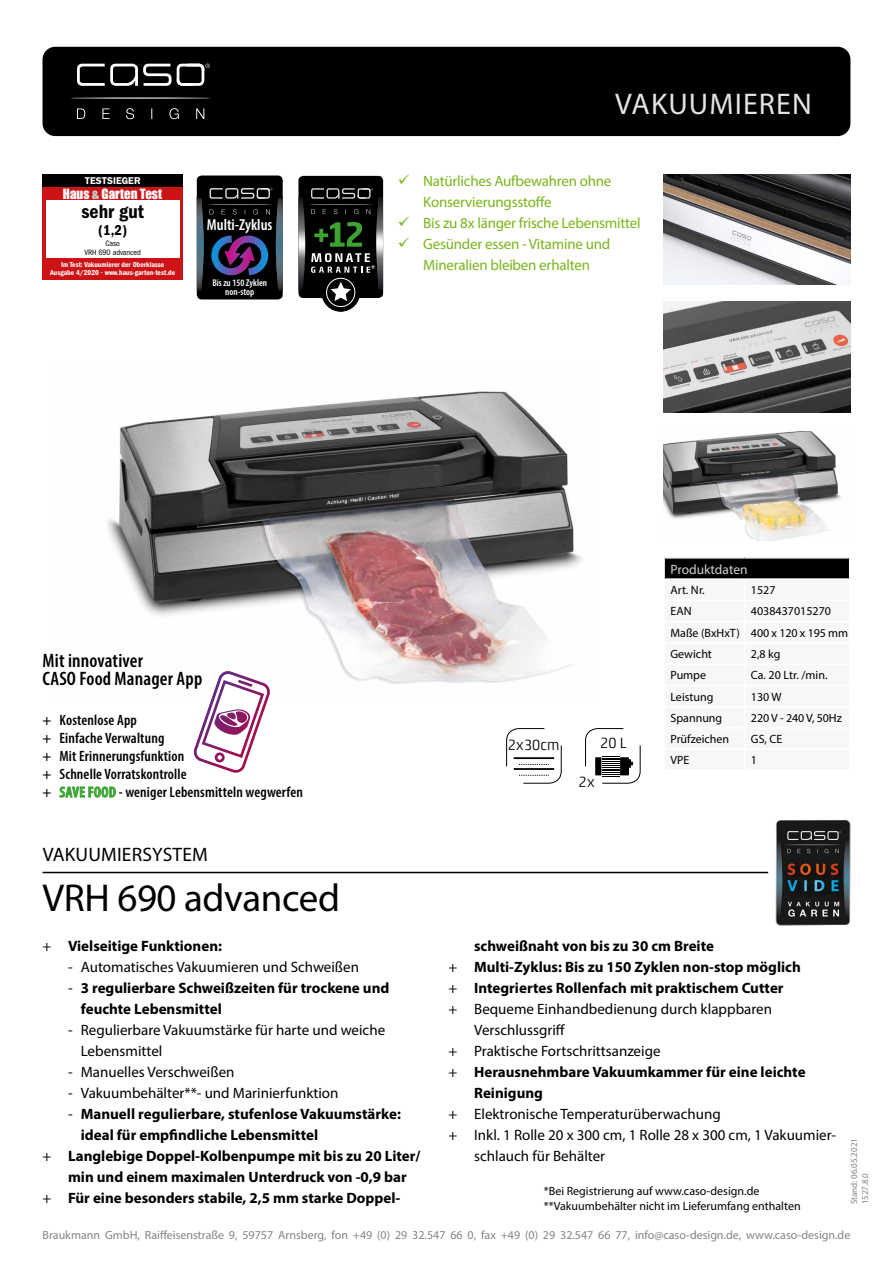
<style>
.page{position:relative;width:893px;height:1263px;background:#fff}
.page>*{position:absolute;margin:0;border:0;box-sizing:border-box;transform-origin:0 0}
.t1{font:39px "Myriad Pro";letter-spacing:-.01em;color:#000}
.t2{font:30px "Myriad Pro";letter-spacing:.04em;color:#e3e3e3}
.t3{font:19.8px "ITC Franklin Gothic LT Pro Cn Dm Bd";color:#000}
.t4{font:600 condensed 19.5px/18px "Myriad Pro";letter-spacing:.01em;color:#000}
.t5{font:19.5px "Myriad Pro";letter-spacing:.01em;color:#000}
.t6{font:600 condensed 16.05px "Myriad Pro";color:#fff}
.t7{font:700 15px/21px "Myriad Pro";color:#000}
.t8{font:15px/21px "Myriad Pro";color:#000}
.t9{font:15px/21px "Myriad Pro";letter-spacing:-.015em;color:#79b51a}
.t10{font:600 condensed 15px/18px "Myriad Pro";letter-spacing:.01em;color:#000}
.t11{font:15px "Klint Pro";color:#000}
.t12{font:14.85px "ITC Franklin Gothic LT Pro Cn Dm Bd";color:#000}
.t13{font:13.5px "Myriad Pro";color:#d2d2d1}
.t14{font:13.05px "Impact";color:#fff}
.t15{font:12px/21.3px "Myriad Pro";color:#000}
.t16{font:12px "Myriad Pro";color:#838484}
.t17{font:9.9px "Franklin Gothic LT Pro Dm";color:#fff}
.t18{font:9.9px "Myriad Pro";color:#fff}
.t19{font:600 condensed 9.75px/8.9px "Myriad Pro";color:#fff;text-align:center}
.t20{font:9px/10.8px "Myriad Pro";color:#838484}
.t21{font:condensed 8.1px/9.3px "ITC Franklin Gothic LT Pro";color:#000;text-align:center}
.t22{font:7.35px/8.7px "ITC Franklin Gothic LT Pro Cn Dm Bd";color:#fff;text-align:center}
.s1{color:#c5c6c6}
.s2{color:#3da434}
.s3{font-weight:400}
</style>
<div class="page">
<img style="left:663px;top:174px;width:187px;height:111px">
<img style="left:663px;top:302px;width:187px;height:110px">
<img style="left:663px;top:431px;width:178px;height:109px">
<img style="left:107px;top:391px;width:475px;height:293px">
<img style="left:776px;top:820px;width:74px;height:106px">
<div style="left:43px;top:174px;width:140px;height:106px;background:#cd1316"></div>
<div style="left:46px;top:200px;width:133px;height:66px;background:#fff"></div>
<div style="left:43px;top:259px;width:140px;height:21px;background:#cd1316"></div>
<div style="left:43px;top:174px;width:140px;height:13px;background:#000"></div>
<svg style="left:196px;top:174px;width:88px;height:127px"></svg>
<div style="left:197px;top:175px;width:86px;height:124px;background:#000;border-radius:5px"></div>
<svg style="left:197px;top:188px;width:86px;height:103px"></svg>
<svg style="left:320px;top:272px;width:41px;height:42px"></svg>
<svg style="left:297px;top:174px;width:88px;height:126px"></svg>
<svg style="left:322px;top:274px;width:38px;height:37px"></svg>
<div style="left:322px;top:273px;width:38px;height:39px;border:1px solid #000;border-radius:50%"></div>
<div style="left:298px;top:176px;width:85px;height:122px;background:#000;border-radius:5px"></div>
<img style="left:298px;top:197px;width:7px;height:92px">
<div style="left:326px;top:278px;width:29px;height:29px;border:1px solid #fff;border-radius:50%"></div>
<svg style="left:308px;top:188px;width:75px;height:113px"></svg>
<svg style="left:191px;top:670px;width:82px;height:103px"></svg>
<hr style="left:43px;top:872px;width:725px;height:1px;background:#000">
<div style="left:43px;top:47px;width:807px;height:89px;background:#000;border-radius:13px"></div>
<hr style="left:70px;top:97px;width:141px;height:2px;background:#fff;border-radius:50%">
<svg style="left:77px;top:64px;width:133px;height:22px"></svg>
<svg style="left:77px;top:108px;width:127px;height:11px"></svg>
<svg style="left:506px;top:728px;width:56px;height:56px"></svg>
<svg style="left:585px;top:728px;width:56px;height:56px"></svg>
<div style="left:664px;top:559px;width:186px;height:20px;background:#000"></div>
<p class="t17" style="left:85px;top:175px;width:57px">TESTSIEGER</p>
<p class="t14" style="left:63px;top:186px;width:101px">Haus <span class="s1">&amp;</span> Garten Test</p>
<h3 class="t3" style="left:81px;top:200px;width:64px">sehr gut</h3>
<p class="t12" style="left:98px;top:222px;width:31px">(1,2)</p>
<p class="t21" style="left:84px;top:239px;width:58px">Caso<br>VRH 690 advanced</p>
<p class="t22" style="left:50px;top:260px;width:127px">Im Test: Vakuumierer der Oberklasse<br>Ausgabe 4/2020 · www.haus-garten-test.de</p>
<p class="t6" style="left:207px;top:215px;width:67px">Multi-Zyklus</p>
<p class="t19" style="left:212px;top:278px;width:56px">Bis zu 150 Zyklen non-stop</p>
<h2 class="t2" style="left:615px;top:85px;width:198px">VAKUUMIEREN</h2>
<p class="t18" style="left:371px;top:262px;width:6px">*</p>
<p class="t9" style="left:423px;top:170px;width:190px;text-indent:-26px">✓ Natürliches Aufbewahren ohne<br>Konservierungsstoffe</p>
<p class="t9" style="left:398px;top:212px;width:245px">✓ Bis zu 8x länger frische Lebensmittel</p>
<p class="t9" style="left:398px;top:233px;width:214px;text-align:center">✓ Gesünder essen ‐ Vitamine und<br>Mineralien bleiben erhalten</p>
<h3 class="t4" style="left:43px;top:651px;width:161px">Mit innovativer<br>CASO Food Manager App</h3>
<p class="t10" style="left:43px;top:711px;width:262px">+ Kostenlose App<br>+ Einfache Verwaltung<br>+ Mit Erinnerungsfunktion<br>+ Schnelle Vorratskontrolle<br>+ <span class="s2">SAVE FOOD</span> - weniger Lebensmitteln wegwerfen</p>
<h3 class="t5" style="left:43px;top:842px;width:167px">VAKUUMIERSYSTEM</h3>
<h1 class="t1" style="left:43px;top:873px;width:299px">VRH 690 advanced</h1>
<p class="t11" style="left:508px;top:736px;width:53px">2x30cm</p>
<p class="t11" style="left:600px;top:734px;width:28px">20 L</p>
<p class="t11" style="left:579px;top:773px;width:18px">2x</p>
<p class="t13" style="left:670px;top:561px;width:79px">Produktdaten</p>
<p class="t15" style="left:670px;top:579px;width:36px">Art. Nr.</p>
<p class="t15" style="left:751px;top:579px;width:26px">1527</p>
<p class="t15" style="left:670px;top:601px;width:23px">EAN</p>
<p class="t15" style="left:670px;top:601px;width:179px;text-indent:80px">4038437015270<br>Maße (BxHxT) 400 x 120 x 195 mm<br>Gewicht</p>
<p class="t15" style="left:751px;top:643px;width:31px">2,8 kg</p>
<p class="t15" style="left:670px;top:664px;width:37px">Pumpe</p>
<p class="t15" style="left:751px;top:664px;width:78px">Ca. 20 Ltr. /min.</p>
<p class="t15" style="left:670px;top:686px;width:45px">Leistung</p>
<p class="t15" style="left:751px;top:686px;width:32px">130 W</p>
<p class="t15" style="left:670px;top:707px;width:53px">Spannung</p>
<p class="t15" style="left:751px;top:707px;width:92px">220 V - 240 V, 50Hz</p>
<p class="t15" style="left:670px;top:728px;width:60px">Prüfzeichen</p>
<p class="t15" style="left:751px;top:728px;width:33px">GS, CE</p>
<p class="t15" style="left:670px;top:749px;width:20px">VPE</p>
<p class="t15" style="left:751px;top:749px;width:8px">1</p>
<p class="t7" style="left:43px;top:935px;width:181px"><span class="s3">+</span> Vielseitige Funktionen:</p>
<p class="t8" style="left:68px;top:956px;width:292px">- Automatisches Vakuumieren und Schweißen</p>
<p class="t7" style="left:81px;top:977px;width:310px;text-indent:-13px"><span class="s3">-</span> 3 regulierbare Schweißzeiten für trockene und feuchte Lebensmittel</p>
<p class="t8" style="left:81px;top:1019px;width:306px;text-indent:-13px">- Regulierbare Vakuumstärke für harte und weiche<br>Lebensmittel</p>
<p class="t8" style="left:68px;top:1061px;width:168px">- Manuelles Verschweißen</p>
<p class="t8" style="left:68px;top:1082px;width:272px">- Vakuumbehälter**- und Marinierfunktion</p>
<p class="t7" style="left:68px;top:1103px;width:334px"><span class="s3">-</span> Manuell regulierbare, stufenlose Vakuumstärke:</p>
<p class="t7" style="left:81px;top:1124px;width:239px">ideal für empfindliche Lebensmittel</p>
<p class="t7" style="left:43px;top:1145px;width:380px"><span class="s3">+</span> Langlebige Doppel-Kolbenpumpe mit bis zu 20 Liter/</p>
<p class="t7" style="left:68px;top:1166px;width:340px">min und einem maximalen Unterdruck von -0,9 bar</p>
<p class="t7" style="left:43px;top:1187px;width:359px"><span class="s3">+</span> Für eine besonders stabile, 2,5 mm starke Doppel-</p>
<p class="t7" style="left:474px;top:935px;width:241px">schweißnaht von bis zu 30 cm Breite</p>
<p class="t7" style="left:449px;top:956px;width:354px"><span class="s3">+</span> Multi-Zyklus: Bis zu 150 Zyklen non-stop möglich</p>
<p class="t7" style="left:449px;top:977px;width:336px"><span class="s3">+</span> Integriertes Rollenfach mit praktischem Cutter</p>
<p class="t8" style="left:449px;top:998px;width:325px">+ Bequeme Einhandbedienung durch klappbaren</p>
<p class="t8" style="left:474px;top:1019px;width:93px">Verschlussgriff</p>
<p class="t8" style="left:449px;top:1040px;width:213px">+ Praktische Fortschrittsanzeige</p>
<p class="t7" style="left:449px;top:1061px;width:358px"><span class="s3">+</span> Herausnehmbare Vakuumkammer für eine leichte</p>
<p class="t7" style="left:474px;top:1082px;width:70px">Reinigung</p>
<p class="t8" style="left:449px;top:1103px;width:274px">+ Elektronische Temperaturüberwachung</p>
<p class="t8" style="left:449px;top:1124px;width:389px">+ Inkl. 1 Rolle 20 x 300 cm, 1 Rolle 28 x 300 cm, 1 Vakuumier-</p>
<p class="t8" style="left:474px;top:1145px;width:133px">schlauch für Behälter</p>
<p class="t15" style="left:544px;top:1184px;width:258px;line-height:14.4px">*Bei Registrierung auf www.caso-design.de **Vakuumbehälter nicht im Lieferumfang enthalten</p>
<p class="t20" style="left:849px;top:1204px;width:68px;rotate:-90deg">Stand: 06.05.2021<br>1527.8.0</p>
<p class="t16" style="left:43px;top:1227px;width:809px">Braukmann GmbH, Raiffeisenstraße 9, 59757 Arnsberg, fon +49 (0) 29 32.547 66 0, fax +49 (0) 29 32.547 66 77, info@caso-design.de, www.caso-design.de</p>
</div>
